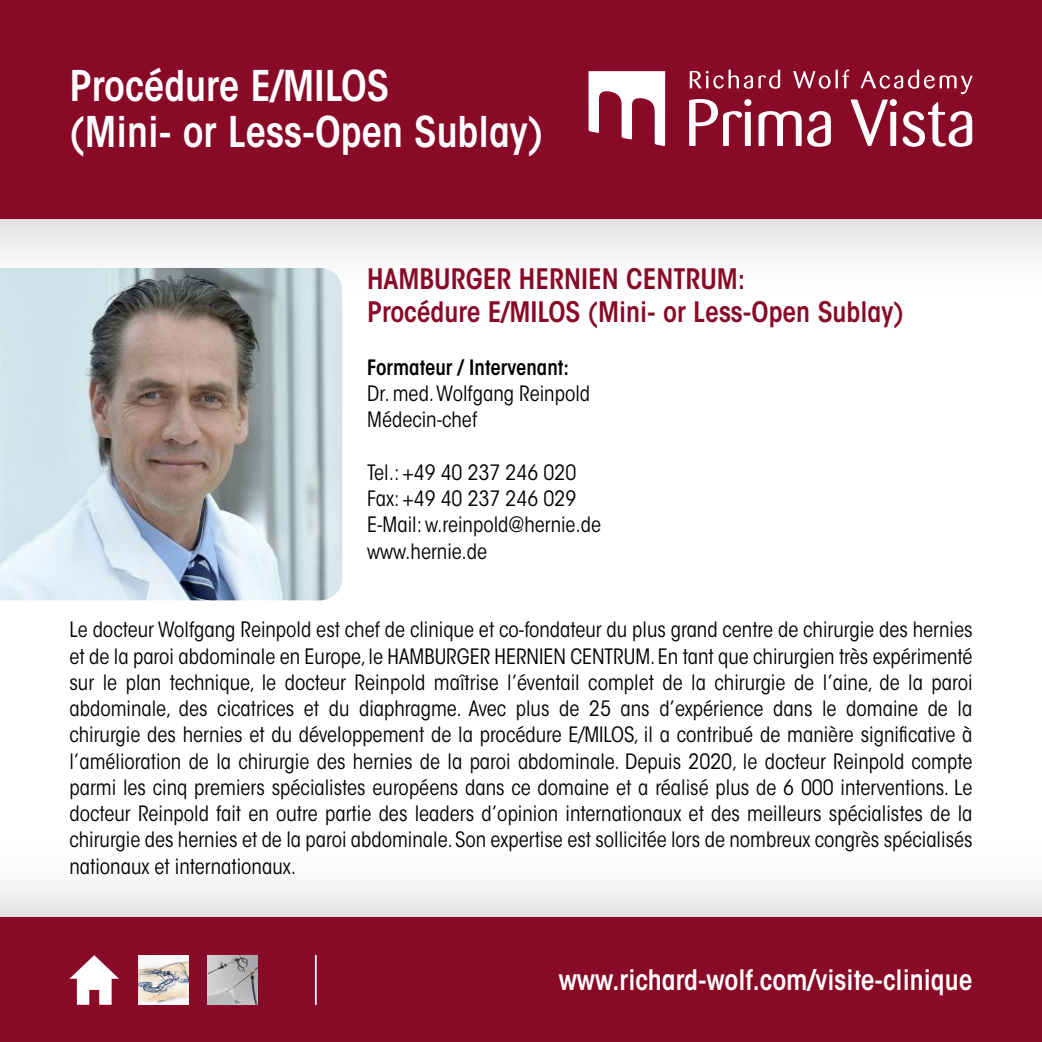
<style>
.page{position:relative;width:1042px;height:1042px;background:#fff}
.page>*{position:absolute;margin:0;border:0;box-sizing:border-box;transform-origin:0 0}
.t1{font:600 condensed 42px/46.2px "ITC Avant Garde Std";color:#fff}
.t2{font:600 condensed 28px/33.6px "ITC Avant Garde Std";color:#880a26}
.t3{font:600 condensed 28px "ITC Avant Garde Std";color:#fff}
.t4{font:condensed 21px/26.2px "ITC Avant Garde Std";color:#000}
.t5{font:600 condensed 21px "ITC Avant Garde Std";color:#000}
</style>
<div class="page">
<div style="left:0;top:218px;width:1042px;height:99px;background:linear-gradient(to bottom,#e7e7e7,#fff)"></div>
<div style="left:0;top:819px;width:1042px;height:99px;background:linear-gradient(to bottom,#fff,#e8e8e8)"></div>
<div style="left:0;top:0;width:1042px;height:218px;background:#880a26"></div>
<svg style="left:689px;top:99px;width:62px;height:47px"></svg>
<svg style="left:758px;top:111px;width:73px;height:36px"></svg>
<svg style="left:690px;top:70px;width:90px;height:19px"></svg>
<svg style="left:793px;top:71px;width:37px;height:18px"></svg>
<hr style="left:835px;top:70px;width:3px;height:18px;background:#fff">
<svg style="left:842px;top:69px;width:130px;height:78px"></svg>
<svg style="left:588px;top:71px;width:77px;height:75px"></svg>
<div style="left:0;top:918px;width:1042px;height:124px;background:#880a26"></div>
<img style="left:0;top:268px;width:342px;height:332px">
<svg style="left:69px;top:955px;width:50px;height:50px"></svg>
<img style="left:139px;top:955px;width:49px;height:50px">
<hr style="left:315px;top:955px;width:2px;height:50px;background:#fff">
<img style="left:208px;top:981px;width:49px;height:24px">
<img style="left:208px;top:955px;width:49px;height:26px">
<h1 class="t1" style="left:69px;top:62px;width:475px">Procédure E/MILOS<br>(Mini- or Less-Open Sublay)</h1>
<h2 class="t2" style="left:367px;top:261px;width:538px">HAMBURGER HERNIEN CENTRUM:<br>Procédure E/MILOS (Mini- or Less-Open Sublay)</h2>
<p class="t5" style="left:367px;top:354px;width:203px">Formateur / Intervenant:</p>
<p class="t4" style="left:367px;top:380px;width:224px">Dr. med. Wolfgang Reinpold<br>Médecin-chef</p>
<p class="t4" style="left:367px;top:459px;width:235px">Tel.: +49 40 237 246 020<br>Fax: +49 40 237 246 029<br>E-Mail: w.reinpold@hernie.de www.hernie.de</p>
<p class="t4" style="left:69px;top:617px;width:904px;text-align:justify">Le docteur Wolfgang Reinpold est chef de clinique et co-fondateur du plus grand centre de chirurgie des hernies et de la paroi abdominale en Europe, le HAMBURGER HERNIEN CENTRUM. En tant que chirurgien très expérimenté sur le plan technique, le docteur Reinpold maîtrise l’éventail complet de la chirurgie de l’aine, de la paroi abdominale, des cicatrices et du diaphragme. Avec plus de 25 ans d’expérience dans le domaine de la chirurgie des hernies et du développement de la procédure E/MILOS, il a contribué de manière significative à l’amélioration de la chirurgie des hernies de la paroi abdominale. Depuis 2020, le docteur Reinpold compte parmi les cinq premiers spécialistes européens dans ce domaine et a réalisé plus de 6 000 interventions. Le docteur Reinpold fait en outre partie des leaders d’opinion internationaux et des meilleurs spécialistes de la chirurgie des hernies et de la paroi abdominale. Son expertise est sollicitée lors de nombreux congrès spécialisés nationaux et internationaux.</p>
<h2 class="t3" style="left:559px;top:962px;width:415px">www.richard-wolf.com/visite-clinique</h2>
</div>
